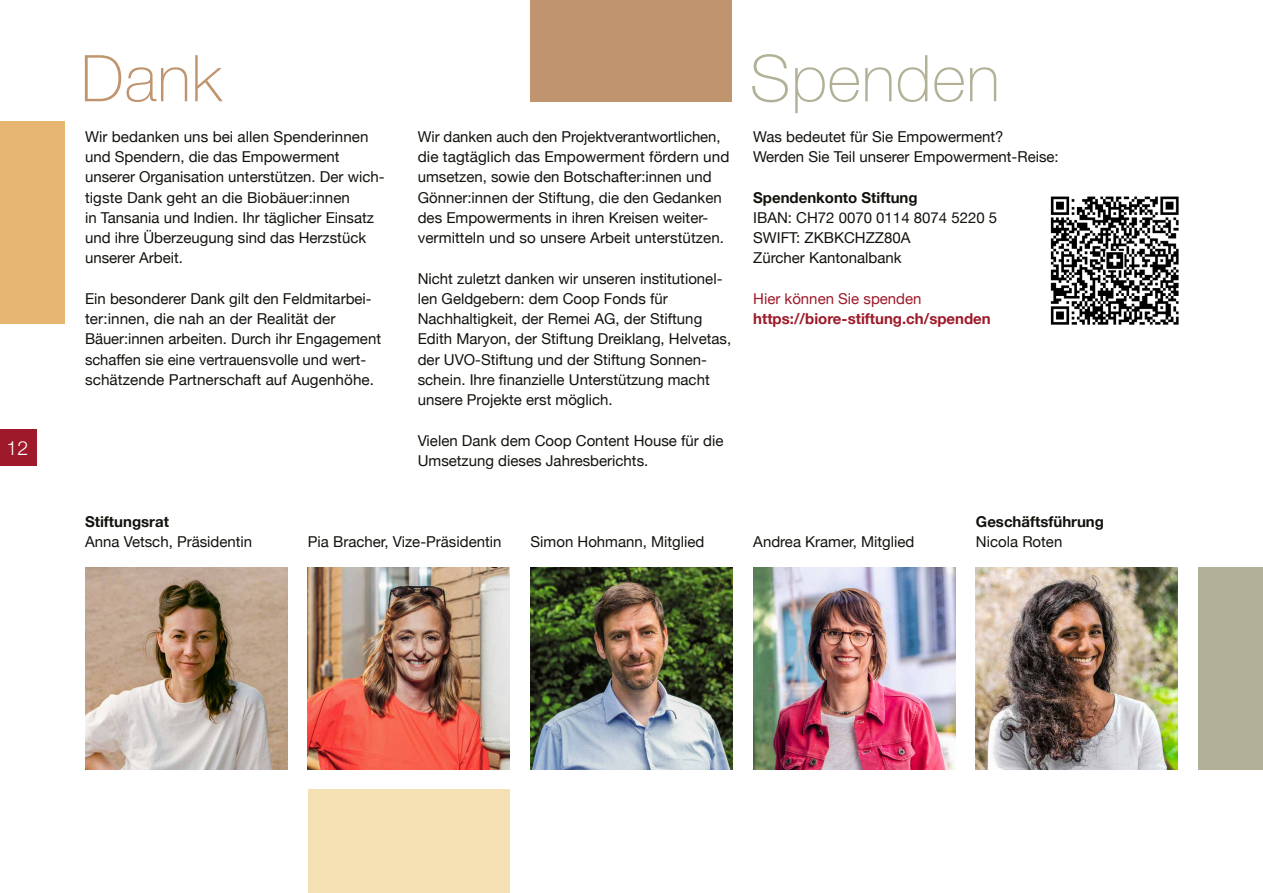
<style>
.page{position:relative;width:1263px;height:893px;background:#fff}
.page>*{position:absolute;margin:0;border:0;box-sizing:border-box;transform-origin:0 0}
.t1{font:100 64.5px "Helvetica Neue";letter-spacing:.01em;color:#b2b198}
.t2{font:100 64.5px "Helvetica Neue";color:#bf946e}
.t3{font:300 19.5px "Helvetica Neue";color:#fff}
.t4{font:15px/20.2px "Helvetica Neue";color:#12120d}
.t5{font:700 15px "Helvetica Neue";color:#12120d}
.t6{font:700 15px "Helvetica Neue";color:#9e1929}
.t7{font:15px "Helvetica Neue";color:#9e1929}
</style>
<div class="page">
<div style="left:0;top:430px;width:36px;height:36px;background:#9e1929"></div>
<div style="left:530px;top:0;width:202px;height:101px;background:#bf946e"></div>
<div style="left:0;top:122px;width:64px;height:202px;background:#e7b671"></div>
<div style="left:1198px;top:567px;width:65px;height:203px;background:#b2b198"></div>
<div style="left:308px;top:790px;width:202px;height:103px;background:#f5e0b4"></div>
<img style="left:308px;top:567px;width:202px;height:203px">
<img style="left:85px;top:567px;width:202px;height:203px">
<img style="left:753px;top:567px;width:202px;height:203px">
<img style="left:530px;top:567px;width:202px;height:203px">
<img style="left:976px;top:567px;width:202px;height:203px">
<img style="left:1050px;top:196px;width:129px;height:129px">
<h2 class="t3" style="left:7px;top:432px;width:23px">12</h2>
<h1 class="t2" style="left:81px;top:29px;width:142px">Dank</h1>
<p class="t4" style="left:85px;top:127px;width:301px">Wir bedanken uns bei allen Spenderinnen und Spendern, die das Empowerment unserer Organisation unterstützen. Der wich&shy;tigste Dank geht an die Biobäuer:innen<br>in Tansania und Indien. Ihr täglicher Einsatz und ihre Überzeugung sind das Herzstück unserer Arbeit.</p>
<p class="t4" style="left:85px;top:289px;width:297px">Ein besonderer Dank gilt den Feldmitarbei&shy;ter:innen, die nah an der Realität der Bäuer:innen arbeiten. Durch ihr Engagement schaffen sie eine vertrauensvolle und wert&shy;schätzende Partnerschaft auf Augenhöhe.</p>
<p class="t4" style="left:418px;top:127px;width:313px">Wir danken auch den Projektverantwortlichen, die tagtäglich das Empowerment fördern und umsetzen, sowie den Botschafter:innen und Gönner:innen der Stiftung, die den Gedanken des Empowerments in ihren Kreisen weiter&shy;vermitteln und so unsere Arbeit unterstützen.</p>
<p class="t4" style="left:418px;top:269px;width:315px">Nicht zuletzt danken wir unseren institutionel&shy;len Geldgebern: dem Coop Fonds für Nachhaltigkeit, der Remei AG, der Stiftung Edith Maryon, der Stiftung Dreiklang, Helvetas, der UVO-Stiftung und der Stiftung Sonnen&shy;schein. Ihre finanzielle Unterstützung macht unsere Projekte erst möglich.</p>
<p class="t4" style="left:418px;top:431px;width:307px">Vielen Dank dem Coop Content House für die<br>Umsetzung dieses Jahresberichts.</p>
<h1 class="t1" style="left:750px;top:29px;width:252px">Spenden</h1>
<p class="t4" style="left:753px;top:127px;width:307px">Was bedeutet für Sie Empowerment?<br>Werden Sie Teil unserer Empowerment-Reise:</p>
<p class="t5" style="left:753px;top:185px;width:166px">Spendenkonto Stiftung</p>
<p class="t4" style="left:753px;top:208px;width:246px">IBAN: CH72 0070 0114 8074 5220 5<br>SWIFT: ZKBKCHZZ80A<br>Zürcher Kantonalbank</p>
<p class="t7" style="left:753px;top:288px;width:170px">Hier können Sie spenden</p>
<p class="t6" style="left:753px;top:307px;width:239px">https://biore-stiftung.ch/spenden</p>
<p class="t5" style="left:85px;top:509px;width:85px">Stiftungsrat</p>
<p class="t4" style="left:85px;top:532px;width:169px">Anna Vetsch, Präsidentin</p>
<p class="t4" style="left:530px;top:532px;width:175px">Simon Hohmann, Mitglied</p>
<p class="t4" style="left:753px;top:532px;width:163px">Andrea Kramer, Mitglied</p>
<p class="t5" style="left:976px;top:509px;width:130px">Geschäftsführung</p>
<p class="t4" style="left:308px;top:532px;width:195px">Pia Bracher, Vize-Präsidentin</p>
<p class="t4" style="left:976px;top:532px;width:88px">Nicola Roten</p>
</div>
